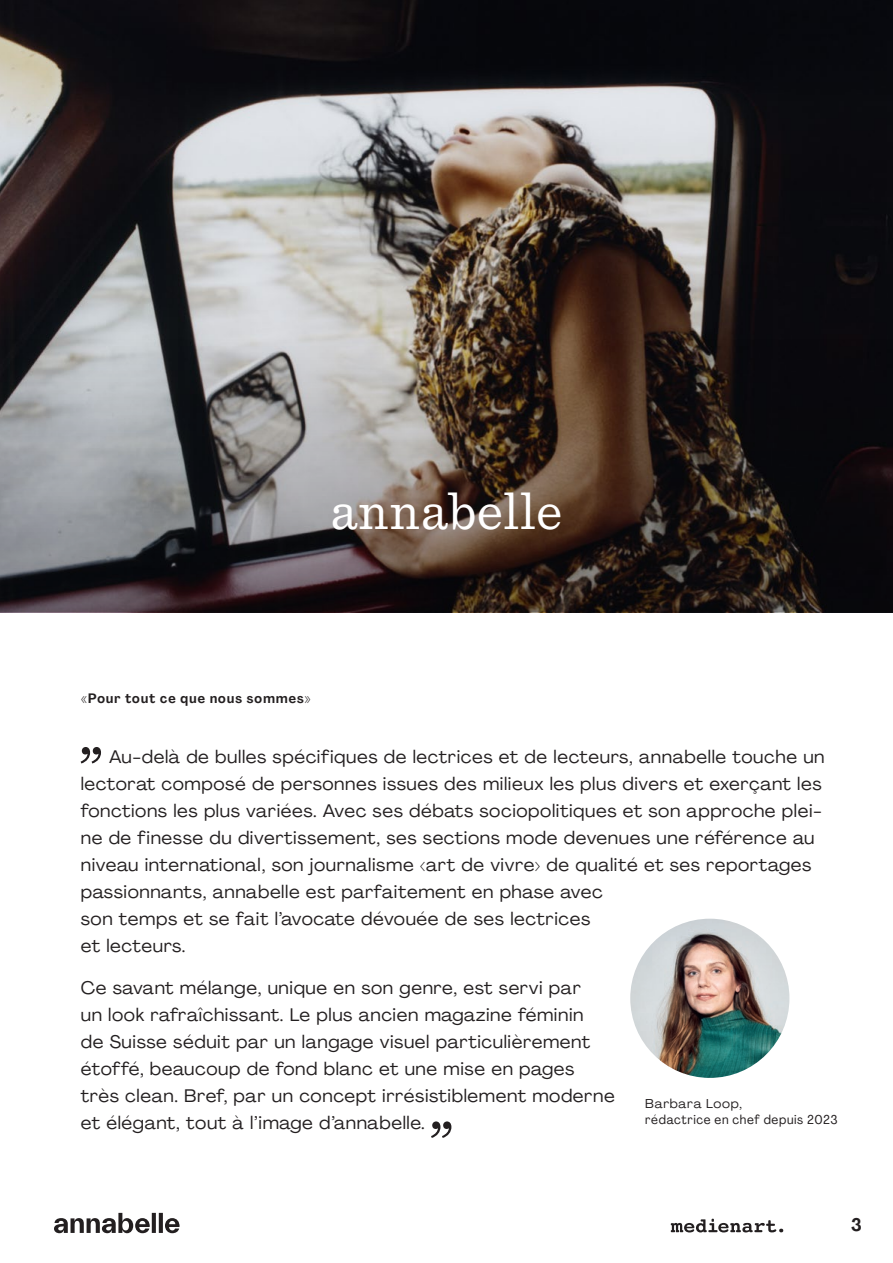
<style>
.page{position:relative;width:893px;height:1263px;background:#fff}
.page>*{position:absolute;margin:0;border:0;box-sizing:border-box;transform-origin:0 0}
.t1{font:57px "Quadrant Text";color:#231f20}
.t2{font:48px "Quadrant Text";letter-spacing:.015em;color:#fff}
.t3{font:18px/27px "Agrandir";letter-spacing:.03em;color:#231f20;scale:1.04 1}
.t4{font:700 18px "Agrandir Text";color:#231f20}
.t5{font:700 13.5px "Agrandir Text";letter-spacing:.04em;color:#231f20;scale:1.04 1}
.t6{font:condensed 12.75px "Agrandir";letter-spacing:.045em;color:#231f20;scale:1.04 1}
.t7{font:12.75px "Agrandir";letter-spacing:.05em;color:#231f20;scale:1.04 1}
</style>
<div class="page">
<img style="left:0;top:0;width:893px;height:336px">
<svg style="left:0;top:336px;width:893px;height:276px;background:#524b48"></svg>
<svg style="left:671px;top:1219px;width:112px;height:13px"></svg>
<svg style="left:54px;top:1213px;width:126px;height:20px"></svg>
<img style="left:630px;top:919px;width:159px;height:159px;border-radius:80px">
<h2 class="t2" style="left:331px;top:480px;width:233px">annabelle</h2>
<p class="t5" style="left:81px;top:689px;width:223px">«Pour tout ce que nous sommes»</p>
<h1 class="t1" style="left:78px;top:729px;width:28px">”</h1>
<p class="t3" style="left:81px;top:743px;width:717px;text-indent:28px">Au-delà de bulles spécifiques de lectrices et de lecteurs, annabelle touche un lectorat composé de personnes issues des milieux les plus divers et exerçant les fonctions les plus variées. Avec ses débats sociopolitiques et son approche plei&shy;ne de finesse du divertissement, ses sections mode devenues une référence au niveau international, son journalisme ‹art de vivre› de qualité et ses reportages passionnants, annabelle est parfaitement en phase avec<br>son temps et se fait l’avocate dévouée de ses lectrices<br>et lecteurs.</p>
<p class="t3" style="left:81px;top:974px;width:515px">Ce savant mélange, unique en son genre, est servi par<br>un look rafraîchissant. Le plus ancien magazine féminin<br>de Suisse séduit par un langage visuel particulièrement étoffé, beaucoup de fond blanc et une mise en pages très clean. Bref, par un concept irrésistiblement moderne et élégant, tout à l’image d’annabelle.</p>
<p class="t7" style="left:645px;top:1095px;width:95px">Barbara Loop,</p>
<p class="t6" style="left:645px;top:1112px;width:186px">rédactrice en chef depuis 2023</p>
<h1 class="t1" style="left:429px;top:1069px;width:28px">„</h1>
<p class="t4" style="left:851px;top:1214px;width:13px">3</p>
</div>
